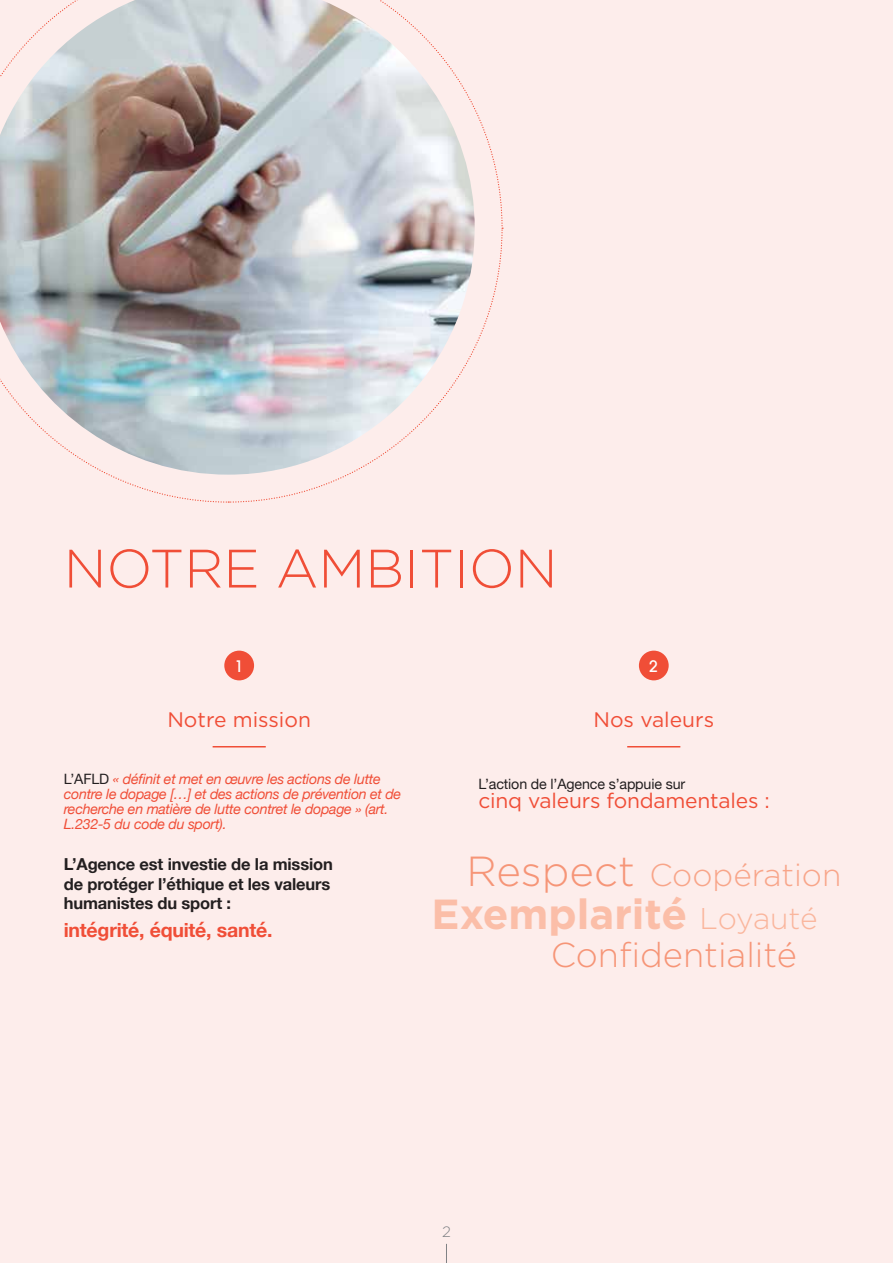
<style>
.page{position:relative;width:893px;height:1263px;background:#fdedeb}
.page>*{position:absolute;margin:0;border:0;box-sizing:border-box;transform-origin:0 0}
.t1{font:300 54px "Gotham";color:#f04e37}
.t2{font:700 42px/42.5px "Gotham";color:#fbbea8}
.t3{font:300 34.5px "Gotham";color:#f69577}
.t4{font:300 31.5px "Gotham";color:#f8a589}
.t5{font:21px "Gotham";letter-spacing:-.01em;color:#f04e37}
.t6{font:700 19.5px "Helvetica Neue";letter-spacing:-.01em;color:#f04e37}
.t7{font:700 16.5px/19.5px "Helvetica Neue";letter-spacing:-.01em;color:#231f20}
.t8{font:500 15.75px "Avant Garde";color:#fff}
.t9{font:300 15px "Gotham";color:#808285}
.t10{font:italic 14.25px/15px "Helvetica Neue";letter-spacing:-.02em;color:#f04e37}
.t11{font:14.25px "Helvetica Neue";letter-spacing:-.01em;color:#231f20}
.s1{font-style:normal;color:#231f20}
.s2{font-weight:300;color:#f69577}
.s3{font-weight:300;font-size:30px;color:#fab69d}
</style>
<div class="page">
<svg style="left:229px;top:228px;width:274px;height:275px"></svg>
<img style="left:0;top:0;width:475px;height:475px">
<hr style="left:213px;top:746px;width:53px;height:1px;background:#f04e37">
<div style="left:224px;top:651px;width:30px;height:29px;background:#f04e37;border-radius:50%"></div>
<hr style="left:627px;top:746px;width:53px;height:1px;background:#f04e37">
<div style="left:639px;top:651px;width:30px;height:29px;background:#f04e37;border-radius:50%"></div>
<svg style="left:446px;top:1244px;width:1px;height:19px"></svg>
<h1 class="t1" style="left:64px;top:534px;width:495px">NOTRE AMBITION</h1>
<p class="t8" style="left:234px;top:656px;width:10px">1</p>
<h3 class="t5" style="left:167px;top:706px;width:145px">Notre mission</h3>
<p class="t8" style="left:649px;top:656px;width:10px">2</p>
<h3 class="t5" style="left:593px;top:706px;width:122px">Nos valeurs</h3>
<p class="t10" style="left:64px;top:773px;width:339px"><span class="s1">L’AFLD</span> « définit et met en œuvre les actions de lutte contre le dopage […] et des actions de prévention et de recherche en matière de lutte contret le dopage » (art.<br>L.232-5 du code du sport).</p>
<p class="t7" style="left:64px;top:855px;width:271px">L’Agence est investie de la mission de protéger l’éthique et les valeurs humanistes du sport :</p>
<h3 class="t6" style="left:64px;top:915px;width:210px">intégrité, équité, santé.</h3>
<p class="t11" style="left:478px;top:773px;width:208px">L’action de l’Agence s’appuie sur</p>
<h3 class="t5" style="left:478px;top:787px;width:293px">cinq valeurs fondamentales :</h3>
<h2 class="t2" style="left:432px;top:850px;width:388px;text-indent:35px"><span class="s2">Respect<br></span>Exemplarité <span class="s3">Loyauté</span></h2>
<h3 class="t4" style="left:649px;top:855px;width:194px">Coopération</h3>
<h3 class="t3" style="left:551px;top:933px;width:248px">Confidentialité</h3>
<p class="t9" style="left:442px;top:1223px;width:10px">2</p>
</div>
